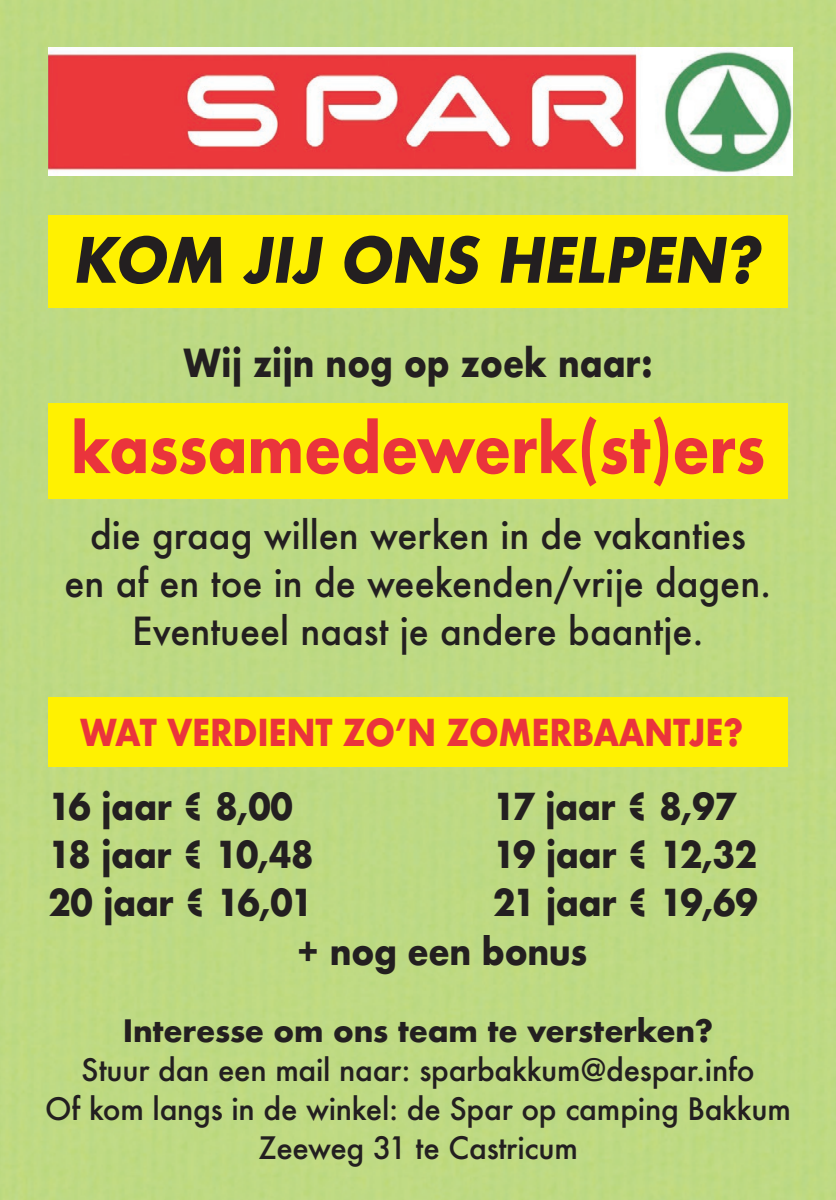
<style>
.page{position:relative;width:836px;height:1200px;background:#fff}
.page>*{position:absolute;margin:0;border:0;box-sizing:border-box;transform-origin:0 0}
.t1{font:700 65.92px "Futura";color:#ea343c;scale:.87 1}
.t2{font:italic 700 60.75px "Futura";color:#231f20;scale:.93 1}
.t3{font:500 37.57px/47.7px "Futura";color:#231f20;text-align:center;scale:.96 1}
.t4{font:700 37.57px "Futura";color:#231f20;scale:.87 1}
.t5{font:700 36.23px/48.1px "Futura";letter-spacing:-.01em;color:#231f20;scale:.91 1}
.t6{font:700 36.23px "Futura";letter-spacing:-.01em;color:#ea343c;scale:.89 1}
.t7{font:500 30.15px/39.1px "Futura";letter-spacing:-.01em;color:#231f20;text-align:center}
.t8{font:700 30.15px "Futura";letter-spacing:-.01em;color:#231f20}
</style>
<div class="page">
<div style="left:0;top:0;width:836px;height:1199px;background:#beda83"></div>
<img style="left:48px;top:48px;width:744px;height:127px">
<div style="left:48px;top:215px;width:739px;height:93px;background:#fff101"></div>
<div style="left:48px;top:403px;width:739px;height:96px;background:#fff101"></div>
<div style="left:48px;top:697px;width:739px;height:69px;background:#fff101"></div>
<h2 class="t2" style="left:72px;top:216px;width:754px">KOM JIJ ONS HELPEN?</h2>
<p class="t4" style="left:183px;top:335px;width:540px">Wij zijn nog op zoek naar:</p>
<h1 class="t1" style="left:71px;top:400px;width:799px">kassamedewerk(st)ers</h1>
<p class="t3" style="left:64px;top:510px;width:737px">die graag willen werken in de vakanties<br>en af en toe in de weekenden/vrije dagen.<br>Eventueel naast je andere baantje.</p>
<p class="t6" style="left:80px;top:706px;width:746px">WAT VERDIENT ZO’N ZOMERBAANTJE?</p>
<p class="t5" style="left:48px;top:782px;width:270px">16 jaar € 8,00</p>
<p class="t5" style="left:493px;top:782px;width:269px">17 jaar € 8,97</p>
<p class="t5" style="left:48px;top:830px;width:293px">18 jaar € 10,48</p>
<p class="t5" style="left:493px;top:830px;width:292px">19 jaar € 12,32</p>
<p class="t5" style="left:48px;top:878px;width:292px">20 jaar € 16,01</p>
<p class="t5" style="left:297px;top:878px;width:508px;text-indent:196px">21 jaar € 19,69 + nog een bonus</p>
<p class="t8" style="left:123px;top:1008px;width:592px">Interesse om ons team te versterken?</p>
<p class="t7" style="left:45px;top:1049px;width:747px">Stuur dan een mail naar: sparbakkum@despar.info<br>Of kom langs in de winkel: de Spar op camping Bakkum<br>Zeeweg 31 te Castricum</p>
</div>
